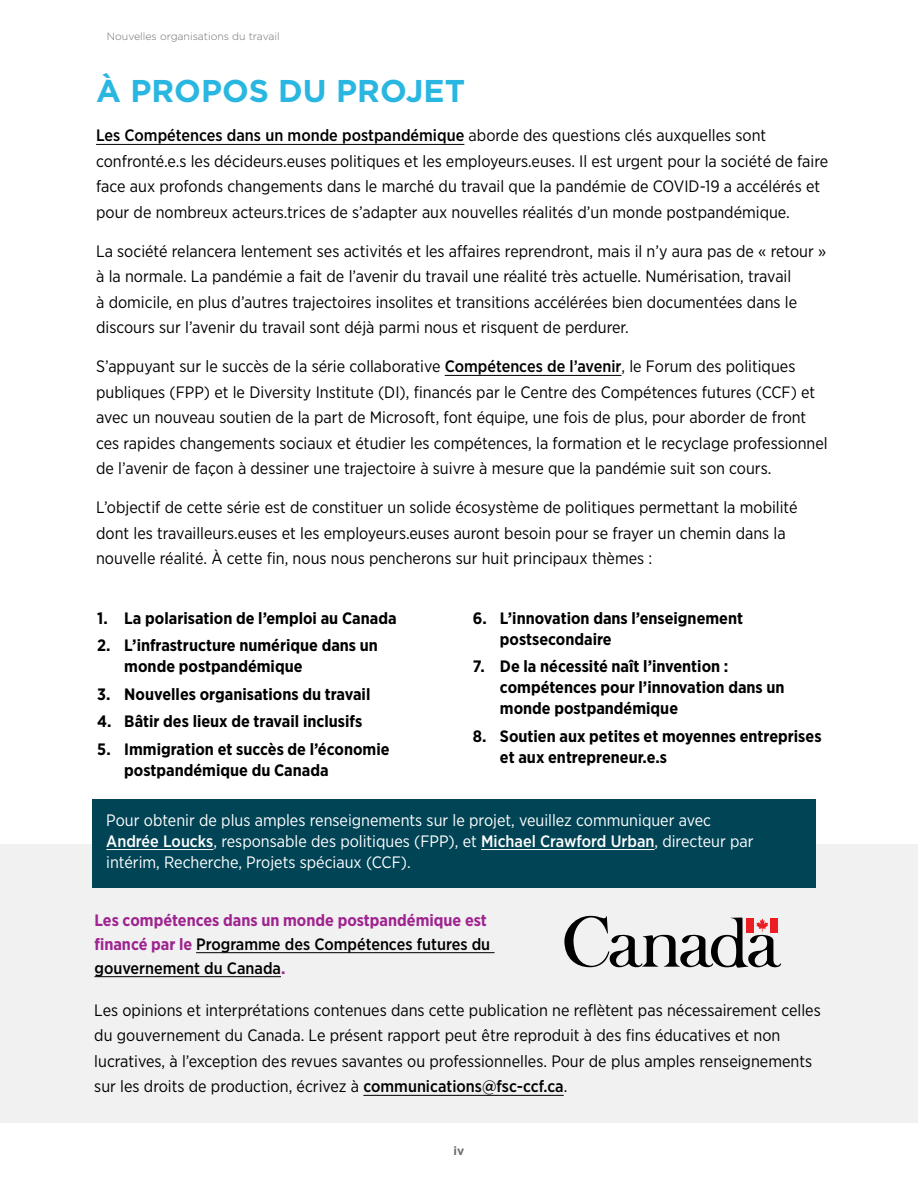
<style>
.page{position:relative;width:918px;height:1188px;background:#fff}
.page>*{position:absolute;margin:0;border:0;box-sizing:border-box;transform-origin:0 0}
.t1{font:700 31.5px "Gotham";color:#29b7e1}
.t2{font:16.5px/25.5px "Gotham Narrow";color:#000}
.t3{font:700 16.5px/21px "Gotham Narrow";color:#000}
.t4{font:16.5px/21px "Gotham Narrow";color:#fff}
.t5{font:700 16.5px/24px "Gotham Narrow";color:#9f248f}
.t6{font:700 12px "Gotham";color:#6d6e71}
.t7{font:300 10.5px "Gotham";color:#6d6e71}
.s1{font-weight:500}
.s2{font-weight:500;color:#000}
</style>
<div class="page">
<div style="left:0;top:845px;width:918px;height:278px;background:#f1f1f2"></div>
<hr style="left:96px;top:144px;width:368px;height:1px;background:#000">
<hr style="left:445px;top:375px;width:177px;height:1px;background:#000">
<hr style="left:363px;top:1095px;width:201px;height:1px;background:#000">
<hr style="left:196px;top:952px;width:299px;height:1px;background:#000">
<hr style="left:94px;top:976px;width:187px;height:1px;background:#000">
<svg style="left:564px;top:916px;width:217px;height:52px"></svg>
<div style="left:93px;top:799px;width:723px;height:88px;background:#014456"></div>
<hr style="left:106px;top:849px;width:107px;height:1px;background:#fff">
<hr style="left:481px;top:849px;width:173px;height:1px;background:#fff">
<p class="t7" style="left:107px;top:30px;width:174px">Nouvelles organisations du travail</p>
<h1 class="t1" style="left:96px;top:70px;width:371px">À PROPOS DU PROJET</h1>
<p class="t2" style="left:96px;top:123px;width:734px"><span class="s1">Les Compétences dans un monde postpandémique</span> aborde des questions clés auxquelles sont confronté.e.s les décideurs.euses politiques et les employeurs.euses. Il est urgent pour la société de faire face aux profonds changements dans le marché du travail que la pandémie de COVID-19 a accélérés et pour de nombreux acteurs.trices de s’adapter aux nouvelles réalités d’un monde postpandémique.</p>
<p class="t2" style="left:96px;top:238px;width:732px">La société relancera lentement ses activités et les affaires reprendront, mais il n’y aura pas de « retour » à la normale. La pandémie a fait de l’avenir du travail une réalité très actuelle. Numérisation, travail<br>à domicile, en plus d’autres trajectoires insolites et transitions accélérées bien documentées dans le discours sur l’avenir du travail sont déjà parmi nous et risquent de perdurer.</p>
<p class="t2" style="left:96px;top:354px;width:733px">S’appuyant sur le succès de la série collaborative <span class="s1">Compétences de l’avenir</span>, le Forum des politiques publiques (FPP) et le Diversity Institute (DI), financés par le Centre des Compétences futures (CCF) et avec un nouveau soutien de la part de Microsoft, font équipe, une fois de plus, pour aborder de front ces rapides changements sociaux et étudier les compétences, la formation et le recyclage professionnel de l’avenir de façon à dessiner une trajectoire à suivre à mesure que la pandémie suit son cours.</p>
<p class="t2" style="left:96px;top:494px;width:703px">L’objectif de cette série est de constituer un solide écosystème de politiques permettant la mobilité dont les travailleurs.euses et les employeurs.euses auront besoin pour se frayer un chemin dans la nouvelle réalité. À cette fin, nous nous pencherons sur huit principaux thèmes :</p>
<p class="t3" style="left:97px;top:607px;width:301px">1. La polarisation de l’emploi au Canada</p>
<p class="t3" style="left:124px;top:635px;width:255px;text-indent:-27px">2. L’infrastructure numérique dans un monde postpandémique</p>
<p class="t3" style="left:97px;top:683px;width:275px">3. Nouvelles organisations du travail</p>
<p class="t3" style="left:97px;top:711px;width:266px">4. Bâtir des lieux de travail inclusifs</p>
<p class="t3" style="left:124px;top:738px;width:267px;text-indent:-27px">5. Immigration et succès de l’économie postpandémique du Canada</p>
<p class="t3" style="left:500px;top:607px;width:245px;text-indent:-27px">6. L’innovation dans l’enseignement postsecondaire</p>
<p class="t3" style="left:500px;top:656px;width:286px;text-indent:-27px">7. De la nécessité naît l’invention : compétences pour l’innovation dans un monde postpandémique</p>
<p class="t3" style="left:500px;top:725px;width:323px;text-indent:-27px">8. Soutien aux petites et moyennes entreprises et aux entrepreneur.e.s</p>
<p class="t4" style="left:106px;top:809px;width:649px">Pour obtenir de plus amples renseignements sur le projet, veuillez communiquer avec<br><span class="s1">Andrée Loucks</span>, responsable des politiques (FPP), et <span class="s1">Michael Crawford Urban</span>, directeur par intérim, Recherche, Projets spéciaux (CCF).</p>
<p class="t5" style="left:94px;top:908px;width:397px">Les compétences dans un monde postpandémique est financé par le <span class="s2">Programme des Compétences futures du gouvernement du Canada</span>.</p>
<p class="t2" style="left:94px;top:997px;width:728px">Les opinions et interprétations contenues dans cette publication ne reflètent pas nécessairement celles du gouvernement du Canada. Le présent rapport peut être reproduit à des fins éducatives et non lucratives, à l’exception des revues savantes ou professionnelles. Pour de plus amples renseignements sur les droits de production, écrivez à <span class="s1">communications@fsc-ccf.ca</span>.</p>
<p class="t6" style="left:454px;top:1143px;width:12px">iv</p>
</div>
